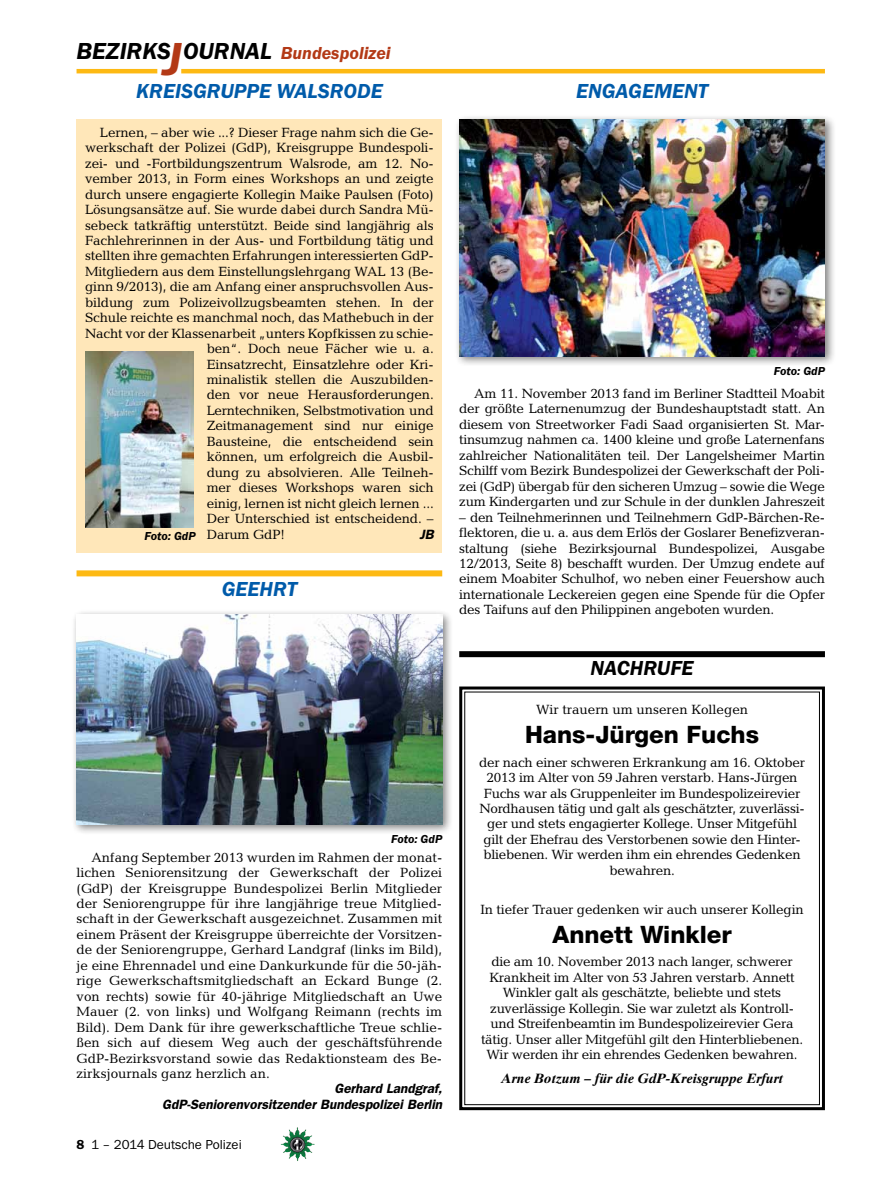
<style>
.page{position:relative;width:893px;height:1191px;background:#fff}
.page>*{position:absolute;margin:0;border:0;box-sizing:border-box;transform-origin:0 0}
.t1{font:800 24px "Helvetica Neue";color:#000}
.t2{font:italic 600 24px "Franklin Gothic Itc T";color:#000}
.t3{font:italic 600 21px "Franklin Gothic Itc T";color:#005baa}
.t4{font:italic 600 21px "Franklin Gothic Itc T";color:#000}
.t5{font:13.5px/15.5px "Candida";letter-spacing:-.01em;color:#000;text-align:justify}
.t6{font:italic 600 13.5px/15.5px "Franklin Gothic";color:#000;text-align:right}
.t7{font:italic 700 13.5px "Times Ten";color:#000}
.t8{font:13.5px "Franklin Gothic Itc T";color:#000}
.t9{font:italic 600 12px "Franklin Gothic Itc T";letter-spacing:-.005em;color:#000}
.s1{font-size:48px;color:#b33916}
.s2{font-size:18px;color:#b33916}
.s3{font-weight:600}
</style>
<div class="page">
<img style="left:281px;top:1128px;width:16px;height:24px">
<hr style="left:77px;top:69px;width:80px;height:4px;background:#fdb913">
<hr style="left:181px;top:69px;width:644px;height:4px;background:#fdb913">
<div style="left:77px;top:119px;width:365px;height:433px;background:#ffe7b9"></div>
<img style="left:86px;top:352px;width:108px;height:175px">
<div style="left:454px;top:114px;width:382px;height:254px;background:#000;opacity:.5"></div>
<img style="left:459px;top:119px;width:366px;height:237px">
<svg style="left:459px;top:686px;width:366px;height:425px"></svg>
<div style="left:464px;top:691px;width:356px;height:414px;border:1px solid #000"></div>
<div style="left:459px;top:651px;width:366px;height:6px;background:#000"></div>
<div style="left:77px;top:570px;width:365px;height:6px;background:#fdb913"></div>
<div style="left:71px;top:609px;width:383px;height:226px;background:#000;opacity:.5"></div>
<img style="left:77px;top:614px;width:365px;height:210px">
<h1 class="t2" style="left:77px;top:37px;width:316px">BEZIRKS<span class="s1">J</span>OURNAL <span class="s2">Bundespolizei</span></h1>
<h2 class="t3" style="left:136px;top:79px;width:248px">KREISGRUPPE WALSRODE</h2>
<p class="t5" style="left:100px;top:124px;width:335px">Lernen, – aber wie ...? Dieser Frage nahm sich die Ge-</p>
<p class="t5" style="left:85px;top:140px;width:350px">werkschaft der Polizei (GdP), Kreisgruppe Bundespoli-</p>
<p class="t5" style="left:85px;top:155px;width:350px">zei- und -Fortbildungszentrum Walsrode, am 12. No-</p>
<p class="t5" style="left:85px;top:171px;width:350px">vember 2013, in Form eines Workshops an und zeigte</p>
<p class="t5" style="left:85px;top:186px;width:350px">durch unsere engagierte Kollegin Maike Paulsen (Foto)</p>
<p class="t5" style="left:85px;top:202px;width:350px">Lösungsansätze auf. Sie wurde dabei durch Sandra Mü-</p>
<p class="t5" style="left:85px;top:217px;width:350px">sebeck tatkräftig unterstützt. Beide sind langjährig als</p>
<p class="t5" style="left:85px;top:233px;width:350px">Fachlehrerinnen in der Aus- und Fortbildung tätig und</p>
<p class="t5" style="left:85px;top:248px;width:350px">stellten ihre gemachten Erfahrungen interessierten GdP-</p>
<p class="t5" style="left:85px;top:263px;width:350px">Mitgliedern aus dem Einstellungslehrgang WAL 13 (Be-</p>
<p class="t5" style="left:85px;top:279px;width:350px">ginn 9/2013), die am Anfang einer anspruchsvollen Aus-</p>
<p class="t5" style="left:85px;top:294px;width:350px">bildung zum Polizeivollzugsbeamten stehen. In der</p>
<p class="t5" style="left:85px;top:310px;width:350px">Schule reichte es manchmal noch, das Mathebuch in der</p>
<p class="t5" style="left:85px;top:325px;width:350px">Nacht vor der Klassenarbeit „unters Kopfkissen zu schie-</p>
<p class="t5" style="left:207px;top:341px;width:229px">ben“. Doch neue Fächer wie u. a.</p>
<p class="t5" style="left:207px;top:356px;width:229px">Einsatzrecht, Einsatzlehre oder Kri-</p>
<p class="t5" style="left:207px;top:372px;width:229px">minalistik stellen die Auszubilden-</p>
<p class="t5" style="left:207px;top:387px;width:229px">den vor neue Herausforderungen.</p>
<p class="t5" style="left:207px;top:402px;width:229px">Lerntechniken, Selbstmotivation und</p>
<p class="t5" style="left:207px;top:418px;width:229px">Zeitmanagement sind nur einige</p>
<p class="t5" style="left:207px;top:433px;width:229px">Bausteine, die entscheidend sein</p>
<p class="t5" style="left:207px;top:449px;width:229px">können, um erfolgreich die Ausbil-</p>
<p class="t5" style="left:207px;top:464px;width:229px">dung zu absolvieren. Alle Teilneh-</p>
<p class="t5" style="left:207px;top:480px;width:229px">mer dieses Workshops waren sich</p>
<p class="t5" style="left:207px;top:495px;width:229px">einig, lernen ist nicht gleich lernen ...</p>
<p class="t5" style="left:207px;top:511px;width:229px">Der Unterschied ist entscheidend. –</p>
<p class="t5" style="left:207px;top:526px;width:80px">Darum GdP!</p>
<p class="t6" style="left:420px;top:526px;width:16px">JB</p>
<p class="t9" style="left:145px;top:529px;width:53px">Foto: GdP</p>
<h2 class="t3" style="left:222px;top:577px;width:14px">geehrt</h2>
<h2 class="t3" style="left:576px;top:79px;width:133px">ENGAGEMENT</h2>
<p class="t9" style="left:774px;top:364px;width:53px">Foto: GdP</p>
<p class="t5" style="left:459px;top:386px;width:367px;text-indent:15px">Am 11. November 2013 fand im Berliner Stadtteil Moabit der größte Laternenumzug der Bundeshauptstadt statt. An diesem von Streetworker Fadi Saad organisierten St. Mar&shy;tinsumzug nahmen ca. 1400 kleine und große Laternenfans zahlreicher Nationalitäten teil. Der Langelsheimer Martin Schilff vom Bezirk Bundespolizei der Gewerkschaft der Poli&shy;zei (GdP) übergab für den sicheren Umzug – sowie die Wege zum Kindergarten und zur Schule in der dunklen Jahreszeit</p>
<p class="t5" style="left:459px;top:509px;width:367px">– den Teilnehmerinnen und Teilnehmern GdP-Bärchen-Re&shy;flektoren, die u. a. aus dem Erlös der Goslarer Benefizveran&shy;staltung (siehe Bezirksjournal Bundespolizei, Ausgabe 12/2013, Seite 8) beschafft wurden. Der Umzug endete auf einem Moabiter Schulhof, wo neben einer Feuershow auch internationale Leckereien gegen eine Spende für die Opfer des Taifuns auf den Philippinen angeboten wurden.</p>
<p class="t9" style="left:391px;top:832px;width:53px">Foto: GdP</p>
<p class="t5" style="left:77px;top:849px;width:367px;text-indent:15px">Anfang September 2013 wurden im Rahmen der monat&shy;lichen Seniorensitzung der Gewerkschaft der Polizei (GdP) der Kreisgruppe Bundespolizei Berlin Mitglieder der Seniorengruppe für ihre langjährige treue Mitglied&shy;schaft in der Gewerkschaft ausgezeichnet. Zusammen mit einem Präsent der Kreisgruppe überreichte der Vorsitzen&shy;de der Seniorengruppe, Gerhard Landgraf (links im Bild), je eine Ehrennadel und eine Dankurkunde für die 50-jäh&shy;rige Gewerkschaftsmitgliedschaft an Eckard Bunge (2. von rechts) sowie für 40-jährige Mitgliedschaft an Uwe Mauer (2. von links) und Wolfgang Reimann (rechts im Bild). Dem Dank für ihre gewerkschaftliche Treue schlie&shy;ßen sich auf diesem Weg auch der geschäftsführende GdP-Bezirksvorstand sowie das Redaktionsteam des Be&shy;zirksjournals ganz herzlich an.</p>
<p class="t6" style="left:162px;top:1081px;width:281px">Gerhard Landgraf,<br>GdP-Seniorenvorsitzender Bundespolizei Berlin</p>
<p class="t8" style="left:77px;top:1136px;width:167px"><span class="s3">8</span> 1 – 2014 Deutsche Polizei</p>
<h2 class="t4" style="left:591px;top:656px;width:14px">nachrufe</h2>
<p class="t5" style="left:536px;top:702px;width:214px">Wir trauern um unseren Kollegen</p>
<h1 class="t1" style="left:525px;top:720px;width:235px">Hans-Jürgen Fuchs</h1>
<p class="t5" style="left:479px;top:754px;width:327px;text-align:center">der nach einer schweren Erkrankung am 16. Oktober 2013 im Alter von 59 Jahren verstarb. Hans-Jürgen Fuchs war als Gruppenleiter im Bundespolizeirevier Nordhausen tätig und galt als geschätzter, zuverlässi&shy;ger und stets engagierter Kollege. Unser Mitgefühl gilt der Ehefrau des Verstorbenen sowie den Hinter&shy;bliebenen. Wir werden ihm ein ehrendes Gedenken bewahren.</p>
<p class="t5" style="left:480px;top:902px;width:325px">In tiefer Trauer gedenken wir auch unserer Kollegin</p>
<h1 class="t1" style="left:552px;top:919px;width:181px">Annett Winkler</h1>
<p class="t5" style="left:481px;top:954px;width:324px;text-align:center">die am 10. November 2013 nach langer, schwerer Krankheit im Alter von 53 Jahren verstarb. Annett Winkler galt als geschätzte, beliebte und stets zuverlässige Kollegin. Sie war zuletzt als Kontroll&shy;und Streifenbeamtin im Bundespolizeirevier Gera tätig. Unser aller Mitgefühl gilt den Hinterbliebenen.<br>Wir werden ihr ein ehrendes Gedenken bewahren.</p>
<p class="t7" style="left:501px;top:1070px;width:283px">Arne Botzum – für die GdP-Kreisgruppe Erfurt</p>
</div>
